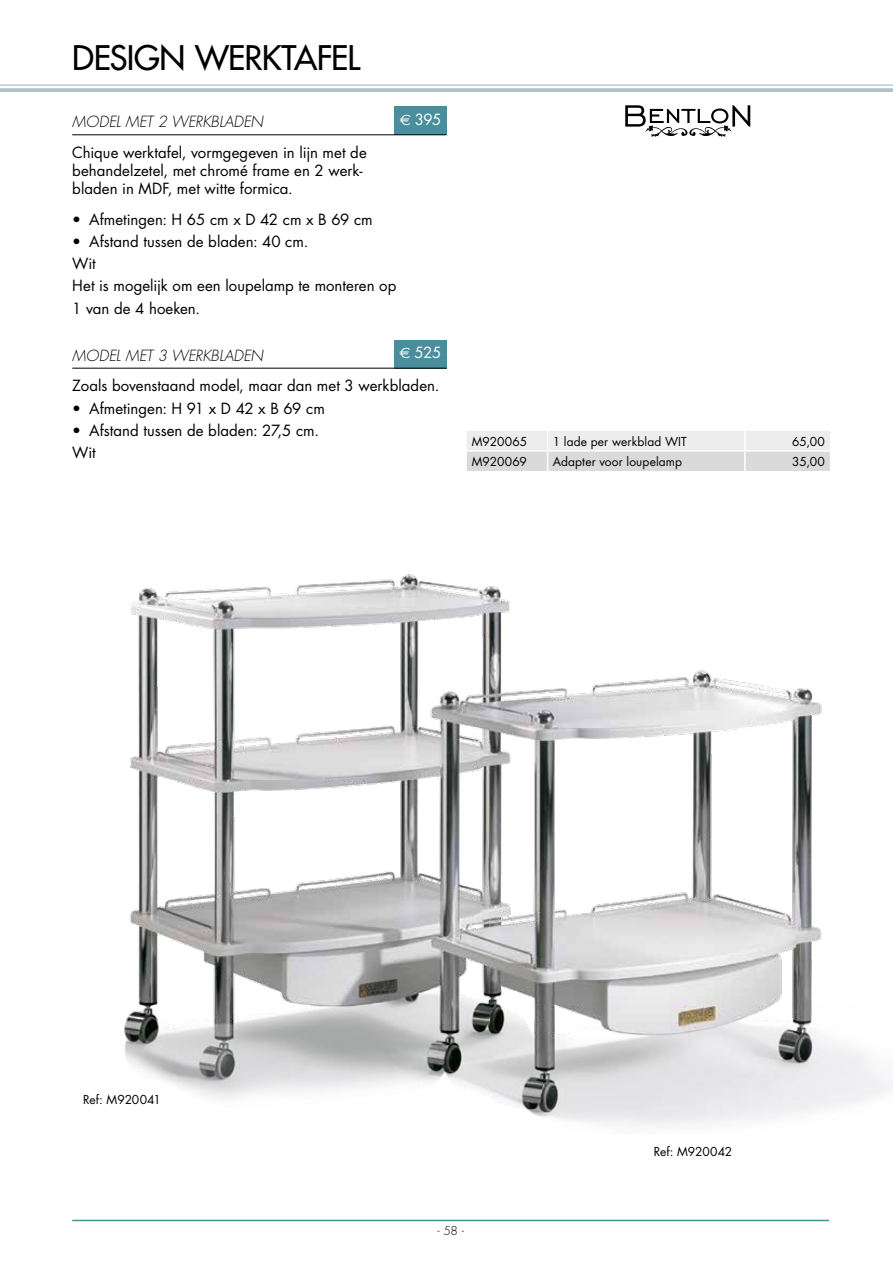
<style>
.page{position:relative;width:893px;height:1263px;background:#fff}
.page>*{position:absolute;margin:0;border:0;box-sizing:border-box;transform-origin:0 0}
.t1{font:500 33px "Futura Std";letter-spacing:-.02em;color:#000}
.t2{font:15px/22.2px "Futura Std";color:#000}
.t3{font:italic 300 15px "Futura Std";color:#000}
.t4{font:15px "Futura Std";letter-spacing:-.04em;color:#fff}
.t5{font:12px/20.1px "Futura Std";letter-spacing:.01em;color:#000}
.t6{font:300 12px "Futura Std";color:#000}
.s1{font-family:"Euro Sans"}
</style>
<div class="page">
<hr style="left:72px;top:1220px;width:757px;height:1px;background:#498e9c">
<hr style="left:0;top:84px;width:893px;height:2px;background:#acc3cb">
<svg style="left:0;top:88px;width:893px;height:4px;background:#b0c6ce"></svg>
<svg style="left:467px;top:431px;width:363px;height:40px;background:#e3e3e3"></svg>
<hr style="left:467px;top:450px;width:81px;height:2px;background:#fff">
<hr style="left:548px;top:450px;width:197px;height:2px;background:#fff">
<hr style="left:745px;top:450px;width:85px;height:2px;background:#fff">
<div style="left:394px;top:107px;width:53px;height:28px;background:#498e9c"></div>
<div style="left:394px;top:340px;width:53px;height:28px;background:#498e9c"></div>
<img style="left:124px;top:574px;width:769px;height:552px">
<svg style="left:625px;top:105px;width:125px;height:32px"></svg>
<hr style="left:72px;top:134px;width:375px;height:1px;background:#000">
<hr style="left:72px;top:368px;width:375px;height:1px;background:#000">
<h1 class="t1" style="left:72px;top:37px;width:289px">DESIGN WERKTAFEL</h1>
<p class="t4" style="left:400px;top:109px;width:43px"><span class="s1">€</span> 395</p>
<p class="t3" style="left:72px;top:113px;width:192px">MODEL MET 2 WERKBLADEN</p>
<p class="t2" style="left:72px;top:144px;width:296px;line-height:18px">Chique werktafel, vormgegeven in lijn met de behandelzetel, met chromé frame en 2 werk&shy;bladen in MDF, met witte formica.</p>
<p class="t2" style="left:72px;top:208px;width:302px">• Afmetingen: H 65 cm x D 42 cm x B 69 cm</p>
<p class="t2" style="left:72px;top:230px;width:326px">• Afstand tussen de bladen: 40 cm.<br>Wit<br>Het is mogelijk om een loupelamp te monteren op<br>1 van de 4 hoeken.</p>
<p class="t3" style="left:72px;top:346px;width:192px">MODEL MET 3 WERKBLADEN</p>
<p class="t2" style="left:72px;top:375px;width:369px">Zoals bovenstaand model, maar dan met 3 werkbladen.</p>
<p class="t2" style="left:72px;top:397px;width:254px">• Afmetingen: H 91 x D 42 x B 69 cm</p>
<p class="t2" style="left:72px;top:419px;width:248px">• Afstand tussen de bladen: 27,5 cm.<br>Wit</p>
<p class="t4" style="left:400px;top:343px;width:43px"><span class="s1">€</span> 525</p>
<p class="t5" style="left:553px;top:431px;width:136px">1 lade per werkblad WIT<br>Adapter voor loupelamp</p>
<p class="t5" style="left:472px;top:431px;width:57px">M920065</p>
<p class="t5" style="left:792px;top:431px;width:34px">65,00</p>
<p class="t5" style="left:472px;top:452px;width:57px">M920069</p>
<p class="t5" style="left:792px;top:452px;width:34px">35,00</p>
<p class="t5" style="left:83px;top:1090px;width:79px">Ref: M920041</p>
<p class="t6" style="left:437px;top:1224px;width:28px">- 58 -</p>
<p class="t5" style="left:654px;top:1142px;width:80px">Ref: M920042</p>
</div>
